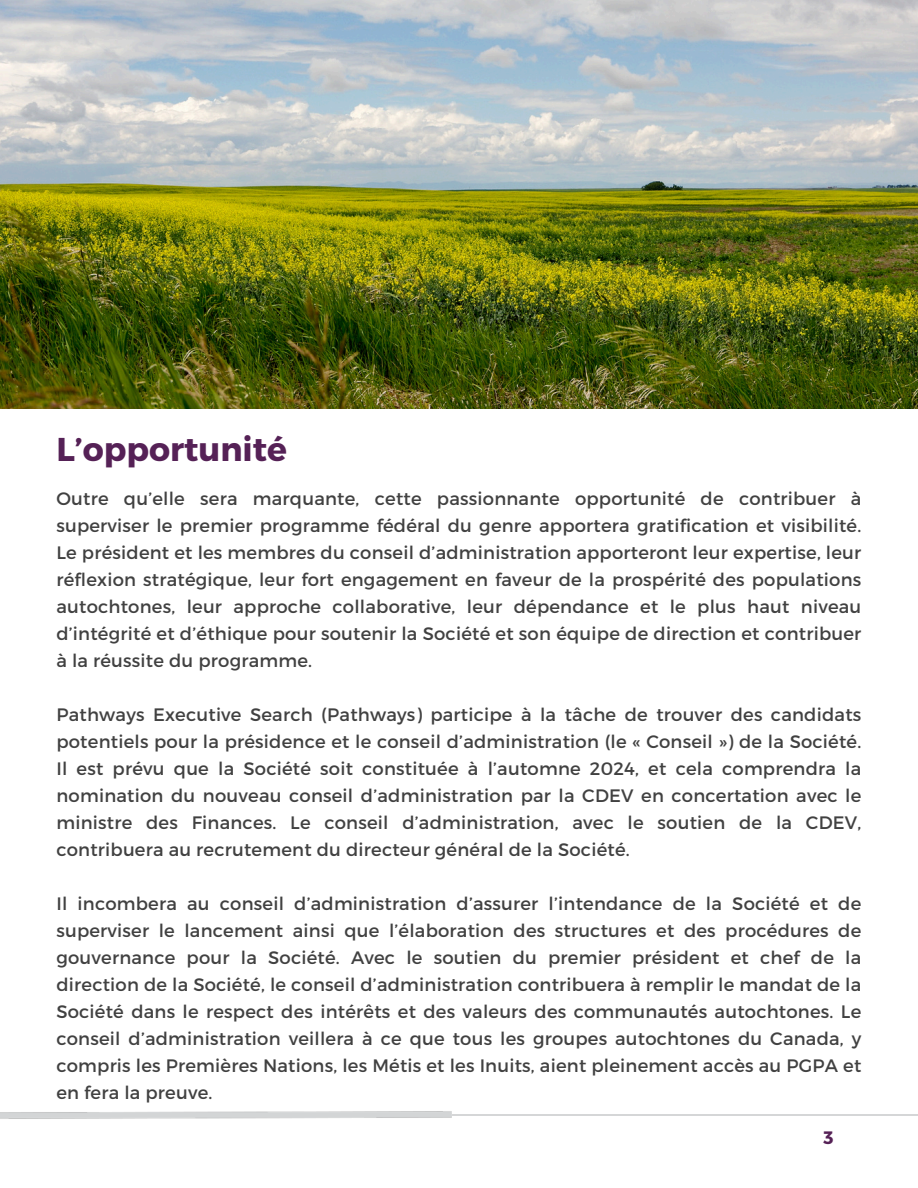
<style>
.page{position:relative;width:918px;height:1188px;background:#fff}
.page>*{position:absolute;margin:0;border:0;box-sizing:border-box;transform-origin:0 0}
.t1{font:700 33px "Montserrat";color:#552156}
.t2{font:18px/27px "Montserrat";letter-spacing:.01em;color:#414141;text-align:justify}
.t3{font:700 18px "Montserrat";color:#552156}
</style>
<div class="page">
<img style="left:0;top:0;width:918px;height:408px">
<p class="t1" style="left:56px;top:428px;width:232px">L’opportunité</p>
<p class="t2" style="left:56px;top:484px;width:806px">Outre qu’elle sera marquante, cette passionnante opportunité de contribuer à superviser le premier programme fédéral du genre apportera gratification et visibilité.<br>Le président et les membres du conseil d’administration apporteront leur expertise, leur réflexion stratégique, leur fort engagement en faveur de la prospérité des populations autochtones, leur approche collaborative, leur dépendance et le plus haut niveau d’intégrité et d’éthique pour soutenir la Société et son équipe de direction et contribuer à la réussite du programme.</p>
<p class="t2" style="left:56px;top:700px;width:806px">Pathways Executive Search (Pathways) participe à la tâche de trouver des candidats potentiels pour la présidence et le conseil d’administration (le « Conseil ») de la Société.<br>Il est prévu que la Société soit constituée à l’automne 2024, et cela comprendra la nomination du nouveau conseil d’administration par la CDEV en concertation avec le ministre des Finances. Le conseil d’administration, avec le soutien de la CDEV, contribuera au recrutement du directeur général de la Société.</p>
<p class="t2" style="left:56px;top:889px;width:806px">Il incombera au conseil d’administration d’assurer l’intendance de la Société et de superviser le lancement ainsi que l’élaboration des structures et des procédures de gouvernance pour la Société. Avec le soutien du premier président et chef de la direction de la Société, le conseil d’administration contribuera à remplir le mandat de la Société dans le respect des intérêts et des valeurs des communautés autochtones. Le conseil d’administration veillera à ce que tous les groupes autochtones du Canada, y compris les Premières Nations, les Métis et les Inuits, aient pleinement accès au PGPA et en fera la preuve.</p>
<p class="t3" style="left:824px;top:1126px;width:12px">3</p>
</div>
